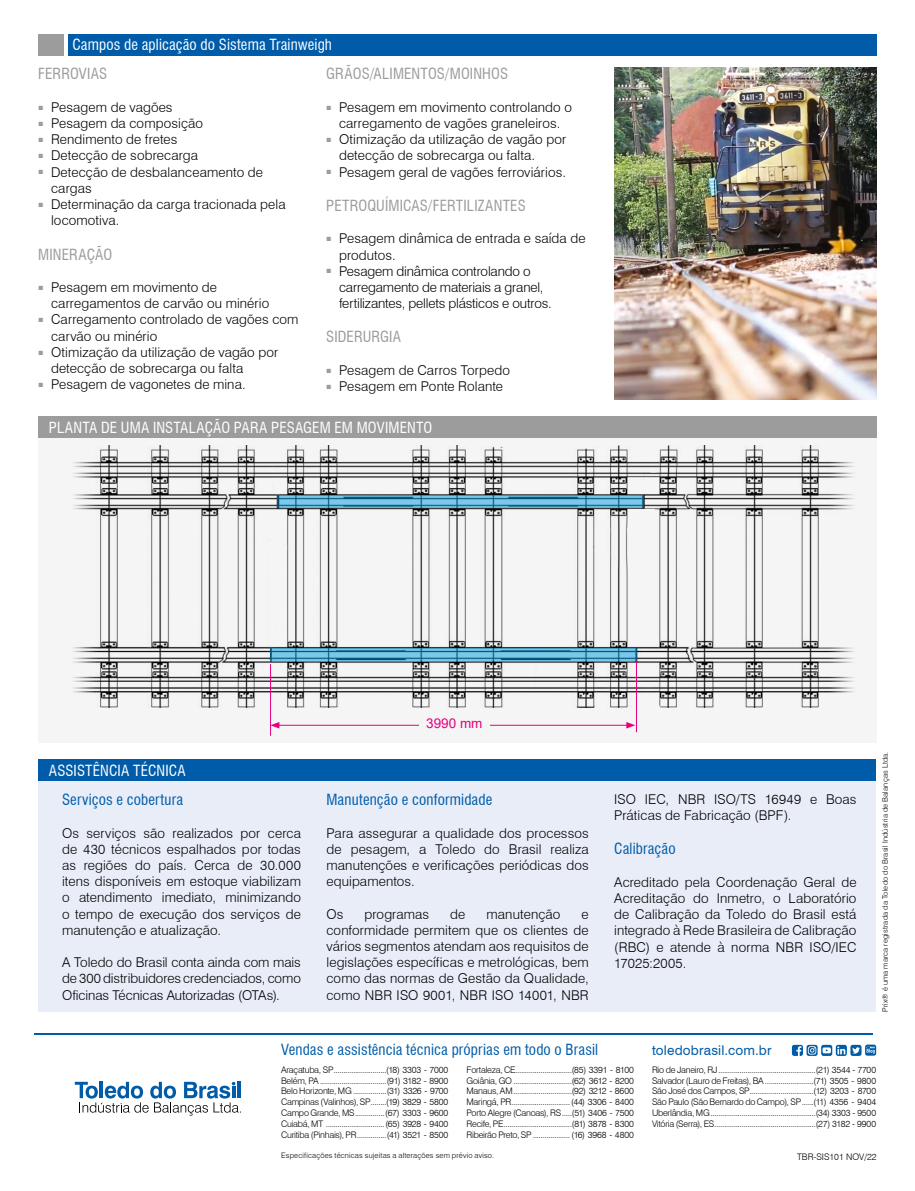
<style>
.page{position:relative;width:915px;height:1191px;background:#fff}
.page>*{position:absolute;margin:0;border:0;box-sizing:border-box;transform-origin:0 0}
.Título{font:condensed 15px "Swiss 721 BT";letter-spacing:.01em;color:#005ca9}
.SubTítulo{font:condensed 15px "Swiss 721 BT";letter-spacing:.01em;color:#9c9c9c}
.SubTítulo-2{font:condensed 15px "Swiss 721 BT";letter-spacing:.01em;color:#fff}
.Título-2{font:condensed 15px "Swiss 721 BT";letter-spacing:.01em;color:#fff}
.t1{font:300 13.5px/16.2px "Swiss 721 BT";letter-spacing:.01em;color:#000}
.t2{font:300 13.5px/16.2px "Swiss 721 BT";letter-spacing:-.01em;color:#000}
.Website{font:13.5px "Swiss 721 BT";letter-spacing:.015em;color:#005ca9}
.t3{font:13.5px "Arial";color:#e5007d}
.Telefones{font:300 9px "Swiss 721 BT";letter-spacing:-.025em;color:#000}
.Telefones-2{font:300 9px "Swiss 721 BT";color:#000}
.Rodapé{font:300 7.5px "Swiss 721 BT";letter-spacing:.025em;color:#000}
</style>
<div class="page">
<div style="left:38px;top:438px;width:838px;height:304px;background:#f5f5f5"></div>
<div style="left:38px;top:416px;width:838px;height:22px;background:#9c9c9c"></div>
<div style="left:68px;top:34px;width:808px;height:21px;background:#005ca9"></div>
<div style="left:38px;top:34px;width:26px;height:21px;background:#9c9c9c"></div>
<div style="left:38px;top:759px;width:837px;height:253px;background:#e8edf8"></div>
<div style="left:38px;top:759px;width:837px;height:21px;background:#005ca9"></div>
<hr style="left:34px;top:1033px;width:838px;height:1px;background:#005ca9">
<svg style="left:75px;top:1081px;width:166px;height:34px"></svg>
<svg style="left:791px;top:1044px;width:84px;height:12px"></svg>
<img style="left:73px;top:445px;width:781px;height:263px">
<svg style="left:277px;top:495px;width:366px;height:12px;background:#54a3c5"></svg>
<svg style="left:270px;top:648px;width:366px;height:12px;background:#55a3c6"></svg>
<hr style="left:277px;top:725px;width:351px;height:1px;background:#e5007d">
<svg style="left:626px;top:722px;width:9px;height:6px"></svg>
<svg style="left:271px;top:722px;width:8px;height:6px"></svg>
<div style="left:419px;top:717px;width:70px;height:15px;background:#f5f5f5"></div>
<hr style="left:636px;top:660px;width:1px;height:72px;background:#e5007d">
<hr style="left:270px;top:664px;width:1px;height:71px;background:#e5007d">
<img style="left:614px;top:67px;width:262px;height:333px">
<p class="Título-2" style="left:72px;top:36px;width:261px">Campos de aplicação do Sistema Trainweigh</p>
<p class="SubTítulo" style="left:326px;top:65px;width:183px">GRÃOS/ALIMENTOS/MOINHOS</p>
<p class="t1" style="left:326px;top:99px;width:247px;text-align:center"><sup>■</sup> Pesagem em movimento controlando o carregamento de vagões graneleiros.</p>
<p class="t1" style="left:339px;top:131px;width:228px;text-indent:-13px"><sup>■</sup> Otimização da utilização de vagão por detecção de sobrecarga ou falta.</p>
<p class="t1" style="left:326px;top:164px;width:241px"><sup>■</sup> Pesagem geral de vagões ferroviários.</p>
<p class="SubTítulo" style="left:326px;top:196px;width:201px">PETROQUÍMICAS/FERTILIZANTES</p>
<p class="t1" style="left:339px;top:230px;width:248px;text-indent:-13px"><sup>■</sup> Pesagem dinâmica de entrada e saída de produtos.</p>
<p class="t2" style="left:339px;top:263px;width:214px;text-indent:-13px"><sup>■</sup> Pesagem dinâmica controlando o carregamento de materiais a granel, fertilizantes, pellets plásticos e outros.</p>
<p class="SubTítulo" style="left:326px;top:328px;width:76px">SIDERURGIA</p>
<p class="t1" style="left:326px;top:362px;width:185px"><sup>■</sup> Pesagem de Carros Torpedo</p>
<p class="t1" style="left:326px;top:378px;width:178px"><sup>■</sup> Pesagem em Ponte Rolante</p>
<p class="SubTítulo-2" style="left:49px;top:418px;width:385px">PLANTA DE UMA INSTALAÇÃO PARA PESAGEM EM MOVIMENTO</p>
<p class="SubTítulo" style="left:38px;top:65px;width:70px">FERROVIAS</p>
<p class="t1" style="left:38px;top:99px;width:136px"><sup>■</sup> Pesagem de vagões</p>
<p class="t1" style="left:38px;top:115px;width:166px"><sup>■</sup> Pesagem da composição</p>
<p class="t1" style="left:38px;top:131px;width:141px"><sup>■</sup> Rendimento de fretes</p>
<p class="t1" style="left:38px;top:147px;width:161px"><sup>■</sup> Detecção de sobrecarga</p>
<p class="t1" style="left:51px;top:164px;width:213px;text-indent:-13px"><sup>■</sup> Detecção de desbalanceamento de cargas</p>
<p class="t1" style="left:51px;top:196px;width:236px;text-indent:-13px"><sup>■</sup> Determinação da carga tracionada pela locomotiva.</p>
<p class="SubTítulo" style="left:38px;top:245px;width:75px">MINERAÇÃO</p>
<p class="t1" style="left:51px;top:279px;width:220px;text-indent:-13px"><sup>■</sup> Pesagem em movimento de carregamentos de carvão ou minério</p>
<p class="t1" style="left:51px;top:311px;width:249px;text-indent:-13px"><sup>■</sup> Carregamento controlado de vagões com carvão ou minério</p>
<p class="t1" style="left:51px;top:344px;width:228px;text-indent:-13px"><sup>■</sup> Otimização da utilização de vagão por detecção de sobrecarga ou falta</p>
<p class="t1" style="left:38px;top:376px;width:209px"><sup>■</sup> Pesagem de vagonetes de mina.</p>
<p class="SubTítulo-2" style="left:49px;top:761px;width:138px">ASSISTÊNCIA TÉCNICA</p>
<p class="Título" style="left:62px;top:790px;width:122px">Serviços e cobertura</p>
<p class="t1" style="left:62px;top:824px;width:240px;text-align:justify">Os serviços são realizados por cerca de 430 técnicos espalhados por todas as regiões do país. Cerca de 30.000 itens disponíveis em estoque viabilizam o atendimento imediato, minimizando o tempo de execução dos serviços de manutenção e atualização.</p>
<p class="t1" style="left:62px;top:954px;width:240px;text-align:justify">A Toledo do Brasil conta ainda com mais de 300 distribuidores credenciados, como Oficinas Técnicas Autorizadas (OTAs).</p>
<p class="t3" style="left:426px;top:714px;width:58px">3990 mm</p>
<p class="Título" style="left:326px;top:790px;width:167px">Manutenção e conformidade</p>
<p class="t1" style="left:326px;top:824px;width:264px;text-align:justify">Para assegurar a qualidade dos processos de pesagem, a Toledo do Brasil realiza manutenções e verificações periódicas dos equipamentos.</p>
<p class="t1" style="left:326px;top:905px;width:18px">Os</p>
<p class="t1" style="left:364px;top:905px;width:66px">programas</p>
<p class="t1" style="left:450px;top:905px;width:17px">de</p>
<p class="t1" style="left:486px;top:905px;width:75px">manutenção</p>
<p class="t1" style="left:326px;top:905px;width:263px;text-align:justify;text-indent:255px">e conformidade permitem que os clientes de vários segmentos atendam aos requisitos de legislações específicas e metrológicas, bem como das normas de Gestão da Qualidade, como NBR ISO 9001, NBR ISO 14001, NBR</p>
<p class="t1" style="left:614px;top:791px;width:244px">ISO IEC, NBR ISO/TS 16949 e Boas<br>Práticas de Fabricação (BPF).</p>
<p class="Título" style="left:614px;top:840px;width:63px">Calibração</p>
<p class="t1" style="left:614px;top:874px;width:244px;text-align:justify">Acreditado pela Coordenação Geral de Acreditação do Inmetro, o Laboratório de Calibração da Toledo do Brasil está integrado à Rede Brasileira de Calibração (RBC) e atende à norma NBR ISO/IEC 17025:2005.</p>
<p class="Rodapé" style="left:880px;top:1012px;width:262px;rotate:-90deg">Prix® é uma marca registrada da Toledo do Brasil Indústria de Balanças Ltda.</p>
<p class="Título" style="left:281px;top:1041px;width:318px">Vendas e assistência técnica próprias em todo o Brasil</p>
<p class="Telefones" style="left:281px;top:1064px;width:169px">Araçatuba, SP...........................(18) 3303 - 7000</p>
<p class="Telefones" style="left:281px;top:1075px;width:169px">Belém, PA ..................................(91) 3182 - 8900</p>
<p class="Telefones" style="left:281px;top:1085px;width:169px">Belo Horizonte, MG .................(31) 3326 - 9700</p>
<p class="Telefones" style="left:281px;top:1096px;width:169px">Campinas (Valinhos), SP........(19) 3829 - 5800</p>
<p class="Telefones" style="left:281px;top:1107px;width:169px">Campo Grande, MS...............(67) 3303 - 9600</p>
<p class="Telefones" style="left:281px;top:1118px;width:169px">Cuiabá, MT ..............................(65) 3928 - 9400</p>
<p class="Telefones" style="left:281px;top:1129px;width:169px">Curitiba (Pinhais), PR...............(41) 3521 - 8500</p>
<p class="Telefones" style="left:466px;top:1064px;width:169px">Fortaleza, CE.............................(85) 3391 - 8100</p>
<p class="Telefones" style="left:466px;top:1075px;width:169px">Goiânia, GO ..............................(62) 3612 - 8200</p>
<p class="Telefones" style="left:466px;top:1085px;width:169px">Manaus, AM..............................(92) 3212 - 8600</p>
<p class="Telefones" style="left:466px;top:1096px;width:169px">Maringá, PR..............................(44) 3306 - 8400</p>
<p class="Telefones" style="left:466px;top:1107px;width:169px">Porto Alegre (Canoas), RS.....(51) 3406 - 7500</p>
<p class="Telefones" style="left:466px;top:1118px;width:169px">Recife, PE...................................(81) 3878 - 8300</p>
<p class="Telefones" style="left:466px;top:1129px;width:169px">Ribeirão Preto, SP ................... (16) 3968 - 4800</p>
<p class="Website" style="left:651px;top:1042px;width:121px">toledobrasil.com.br</p>
<p class="Telefones" style="left:651px;top:1064px;width:225px">Rio de Janeiro, RJ..................................................(21) 3544 - 7700</p>
<p class="Telefones" style="left:651px;top:1075px;width:225px">Salvador (Lauro de Freitas), BA .........................(71) 3505 - 9800</p>
<p class="Telefones" style="left:651px;top:1085px;width:225px">São José dos Campos, SP.................................(12) 3203 - 8700</p>
<p class="Telefones" style="left:651px;top:1096px;width:225px">São Paulo (São Bernardo do Campo), SP......(11) 4356 - 9404</p>
<p class="Telefones" style="left:651px;top:1107px;width:225px">Uberlândia, MG......................................................(34) 3303 - 9500</p>
<p class="Telefones" style="left:651px;top:1118px;width:225px">Vitória (Serra), ES....................................................(27) 3182 - 9900</p>
<p class="Rodapé" style="left:281px;top:1151px;width:214px">Especificações técnicas sujeitas a alterações sem prévio aviso.</p>
<p class="Telefones-2" style="left:796px;top:1150px;width:81px">TBR-SIS101 NOV/22</p>
</div>
